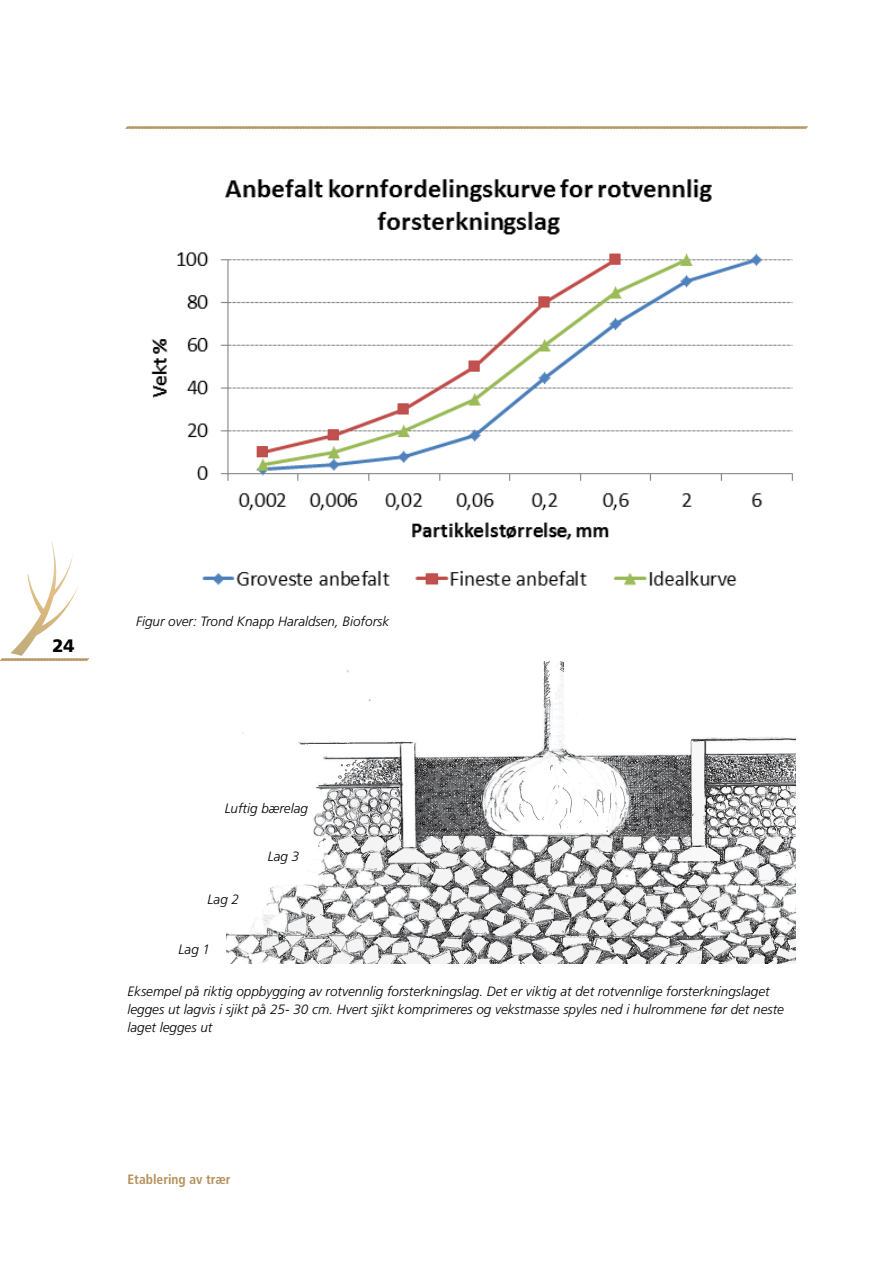
<style>
.page{position:relative;width:893px;height:1263px;background:#fff}
.page>*{position:absolute;margin:0;border:0;box-sizing:border-box;transform-origin:0 0}
.t1{font:900 18px "Frutiger LT Std";color:#000}
.t2{font:italic 300 13.5px/18px "Frutiger LT Std";color:#000}
.t3{font:700 condensed 13.5px "Frutiger LT Std";color:#b5915c}
</style>
<div class="page">
<svg style="left:125px;top:126px;width:683px;height:3px;background:#c3a67b"></svg>
<svg style="left:0;top:542px;width:89px;height:119px"></svg>
<img style="left:227px;top:661px;width:337px;height:303px">
<img style="left:510px;top:736px;width:285px;height:228px">
<img style="left:781px;top:755px;width:14px;height:100px">
<img style="left:300px;top:741px;width:112px;height:43px">
<img style="left:227px;top:938px;width:50px;height:26px">
<img style="left:518px;top:764px;width:103px;height:82px">
<img style="left:544px;top:661px;width:19px;height:45px">
<img style="left:611px;top:771px;width:21px;height:41px">
<img style="left:316px;top:815px;width:18px;height:31px">
<img style="left:151px;top:179px;width:642px;height:407px">
<h1 class="t1" style="left:53px;top:635px;width:24px">24</h1>
<p class="t2" style="left:136px;top:612px;width:255px">Figur over: Trond Knapp Haraldsen, Bioforsk</p>
<p class="t2" style="left:225px;top:799px;width:85px">Luftig bærelag</p>
<p class="t2" style="left:268px;top:848px;width:33px">Lag 3</p>
<p class="t2" style="left:208px;top:891px;width:33px">Lag 2</p>
<p class="t2" style="left:179px;top:941px;width:33px">Lag 1</p>
<p class="t2" style="left:128px;top:983px;width:658px">Eksempel på riktig oppbygging av rotvennlig forsterkningslag. Det er viktig at det rotvennlige forsterkningslaget legges ut lagvis i sjikt på 25- 30 cm. Hvert sjikt komprimeres og vekstmasse spyles ned i hulrommene før det neste laget legges ut</p>
<p class="t3" style="left:128px;top:1171px;width:105px">Etablering av trær</p>
</div>
